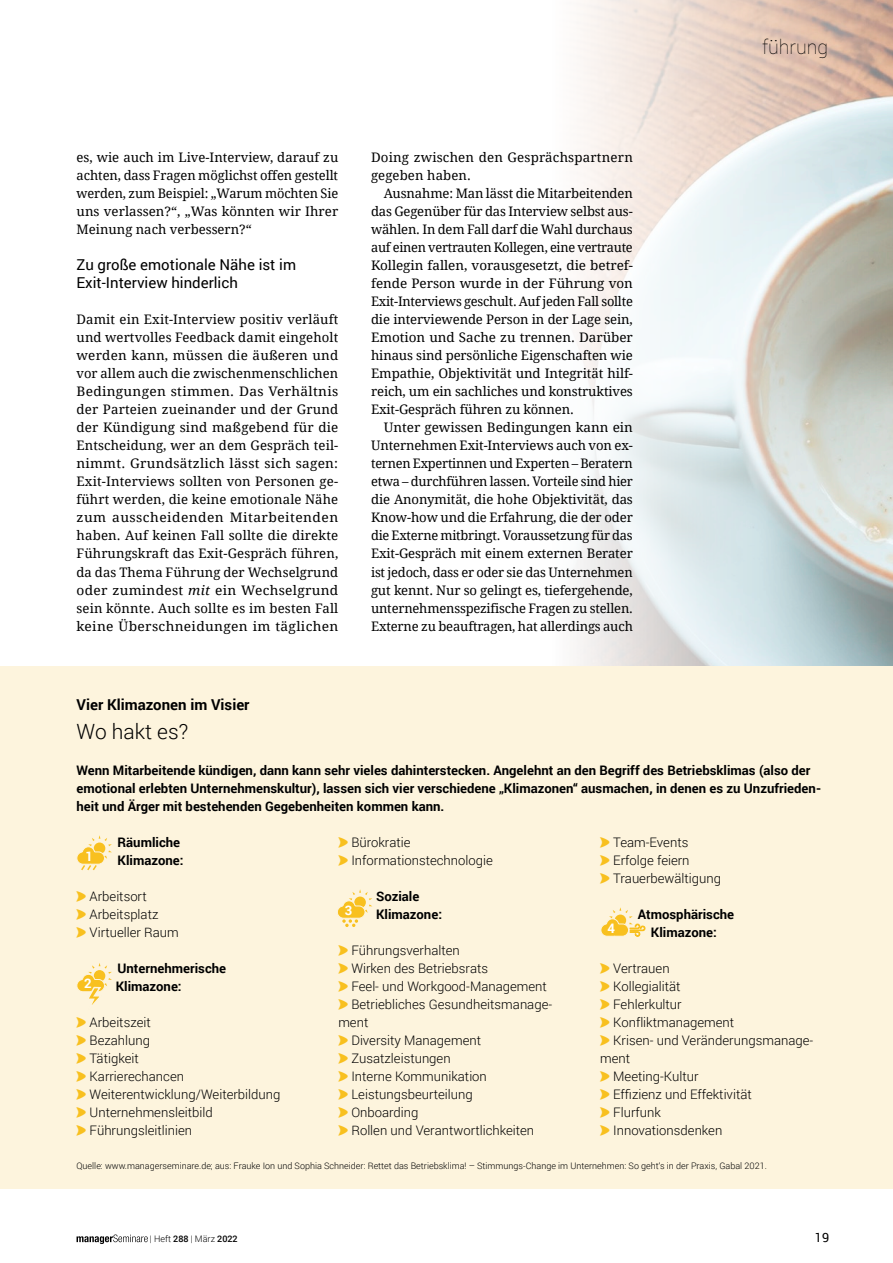
<style>
.page{position:relative;width:893px;height:1263px;background:#fff}
.page>*{position:absolute;margin:0;border:0;box-sizing:border-box;transform-origin:0 0}
.Standard_Titel{font:300 21px "Roboto";color:#000}
.t1{font:100 19.5px "Roboto";color:#000}
.Subhead{font:15px/18px "Roboto";color:#000}
.Standard_Vorspann{font:700 15px "Roboto";color:#000}
.Standard_ohne_Einzug{font:13.2px/18px "Droid Serif";color:#000;text-align:justify}
.t2{font:300 13.2px/18px "Roboto";color:#000}
.Standard_Paragraph{font:700 13.2px/18px "Roboto";color:#000}
.Standard_Zwischenübe{font:700 13.2px/18px "Roboto";color:#000}
.Standard_Zwischenübe-2{font:700 13.2px "Roboto";color:#fff}
.t3{font:12.75px "Roboto";color:#000}
.Standard_Quelle{font:300 9px "Roboto";color:#000}
.s1{font-style:italic}
.s2{font-weight:500}
</style>
<div class="page">
<svg style="left:77px;top:1234px;width:71px;height:10px"></svg>
<img style="left:576px;top:0;width:317px;height:666px">
<div style="left:0;top:666px;width:893px;height:522px;background:#fdf4dd"></div>
<svg style="left:77px;top:835px;width:35px;height:36px"></svg>
<svg style="left:337px;top:889px;width:35px;height:38px"></svg>
<svg style="left:601px;top:907px;width:45px;height:30px"></svg>
<svg style="left:77px;top:963px;width:35px;height:42px"></svg>
<p class="Standard_ohne_Einzug" style="left:77px;top:149px;width:263px">es, wie auch im Live-Interview, darauf zu achten, dass Fragen möglichst offen gestellt werden, zum Beispiel: „Warum möchten Sie uns verlassen?“, „Was könnten wir Ihrer Meinung nach verbessern?“</p>
<p class="Subhead" style="left:77px;top:256px;width:221px">Zu große emotionale Nähe ist im<br>Exit-Interview hinderlich</p>
<p class="Standard_ohne_Einzug" style="left:77px;top:311px;width:263px">Damit ein Exit-Interview positiv verläuft und wertvolles Feedback damit eingeholt werden kann, müssen die äußeren und vor allem auch die zwischenmenschlichen Bedingungen stimmen. Das Verhältnis der Parteien zueinander und der Grund der Kündigung sind maßgebend für die Entscheidung, wer an dem Gespräch teil&shy;nimmt. Grundsätzlich lässt sich sagen:<br>Exit-Interviews sollten von Personen ge&shy;führt werden, die keine emotionale Nähe zum ausscheidenden Mitarbeitenden haben. Auf keinen Fall sollte die direkte Führungskraft das Exit-Gespräch führen, da das Thema Führung der Wechselgrund oder zumindest <span class="s1">mit</span> ein Wechselgrund sein könnte. Auch sollte es im besten Fall keine Überschneidungen im täglichen</p>
<p class="Standard_Vorspann" style="left:77px;top:694px;width:174px">Vier Klimazonen im Visier</p>
<p class="Standard_Titel" style="left:77px;top:717px;width:113px">Wo hakt es?</p>
<p class="Standard_ohne_Einzug" style="left:371px;top:149px;width:263px">Doing zwischen den Gesprächspartnern gegeben haben.</p>
<p class="Standard_ohne_Einzug" style="left:371px;top:185px;width:263px;text-indent:13px">Ausnahme: Man lässt die Mitarbeitenden das Gegenüber für das Interview selbst aus&shy;wählen. In dem Fall darf die Wahl durchaus auf einen vertrauten Kollegen, eine vertraute Kollegin fallen, vorausgesetzt, die betref&shy;fende Person wurde in der Führung von Exit-Interviews geschult. Auf jeden Fall sollte die interviewende Person in der Lage sein, Emotion und Sache zu trennen. Darüber hinaus sind persönliche Eigenschaften wie Empathie, Objektivität und Integrität hilf&shy;reich, um ein sachliches und konstruktives Exit-Gespräch führen zu können.</p>
<p class="Standard_ohne_Einzug" style="left:371px;top:419px;width:263px;text-indent:13px">Unter gewissen Bedingungen kann ein Unternehmen Exit-Interviews auch von ex&shy;ternen Expertinnen und Experten – Beratern etwa – durchführen lassen. Vorteile sind hier die Anonymität, die hohe Objektivität, das Know-how und die Erfahrung, die der oder die Externe mitbringt. Voraussetzung für das Exit-Gespräch mit einem externen Berater ist jedoch, dass er oder sie das Unternehmen gut kennt. Nur so gelingt es, tiefergehende, unternehmensspezifische Fragen zu stellen.<br>Externe zu beauftragen, hat allerdings auch</p>
<p class="t1" style="left:762px;top:34px;width:67px">führung</p>
<p class="Standard_Paragraph" style="left:77px;top:760px;width:746px">Wenn Mitarbeitende kündigen, dann kann sehr vieles dahinterstecken. Angelehnt an den Begriff des Betriebsklimas (also der emotional erlebten Unternehmenskultur), lassen sich vier verschiedene „Klimazonen“ ausmachen, in denen es zu Unzufrieden&shy;heit und Ärger mit bestehenden Gegebenheiten kommen kann.</p>
<p class="Standard_Zwischenübe" style="left:118px;top:832px;width:67px">Räumliche<br>Klimazone:</p>
<p class="t2" style="left:90px;top:886px;width:59px">Arbeitsort</p>
<p class="t2" style="left:90px;top:904px;width:70px">Arbeitsplatz</p>
<p class="t2" style="left:90px;top:922px;width:91px">Virtueller Raum</p>
<p class="Standard_Zwischenübe" style="left:116px;top:958px;width:112px">Unternehmerische<br>Klimazone:</p>
<p class="t2" style="left:90px;top:1012px;width:63px">Arbeitszeit</p>
<p class="t2" style="left:90px;top:1030px;width:62px">Bezahlung</p>
<p class="t2" style="left:90px;top:1048px;width:51px">Tätigkeit</p>
<p class="t2" style="left:90px;top:1066px;width:96px">Karrierechancen</p>
<p class="t2" style="left:90px;top:1084px;width:192px">Weiterentwicklung/Weiterbildung</p>
<p class="t2" style="left:90px;top:1102px;width:125px">Unternehmensleitbild</p>
<p class="t2" style="left:90px;top:1120px;width:104px">Führungsleitlinien</p>
<p class="Standard_Zwischenübe-2" style="left:85px;top:847px;width:9px">1</p>
<p class="Standard_Zwischenübe-2" style="left:84px;top:974px;width:9px">2</p>
<p class="t2" style="left:351px;top:832px;width:61px">Bürokratie</p>
<p class="t2" style="left:351px;top:850px;width:143px">Informationstechnologie</p>
<p class="Standard_Zwischenübe" style="left:376px;top:886px;width:67px">Soziale<br>Klimazone:</p>
<p class="t2" style="left:351px;top:940px;width:110px">Führungsverhalten</p>
<p class="t2" style="left:351px;top:958px;width:138px">Wirken des Betriebsrats</p>
<p class="t2" style="left:351px;top:976px;width:197px">Feel- und Workgood-Management</p>
<p class="t2" style="left:338px;top:994px;width:215px;text-indent:13px">Betriebliches Gesundheitsmanage&shy;ment</p>
<p class="t2" style="left:351px;top:1030px;width:131px">Diversity Management</p>
<p class="t2" style="left:351px;top:1048px;width:101px">Zusatzleistungen</p>
<p class="t2" style="left:351px;top:1066px;width:137px">Interne Kommunikation</p>
<p class="t2" style="left:351px;top:1084px;width:123px">Leistungsbeurteilung</p>
<p class="t2" style="left:351px;top:1102px;width:69px">Onboarding</p>
<p class="t2" style="left:351px;top:1120px;width:184px">Rollen und Verantwortlichkeiten</p>
<p class="Standard_Zwischenübe-2" style="left:345px;top:901px;width:9px">3</p>
<p class="t2" style="left:613px;top:832px;width:77px">Team-Events</p>
<p class="t2" style="left:613px;top:850px;width:78px">Erfolge feiern</p>
<p class="t2" style="left:613px;top:868px;width:109px">Trauerbewältigung</p>
<p class="Standard_Zwischenübe" style="left:638px;top:904px;width:98px;text-align:center">Atmosphärische<br>Klimazone:</p>
<p class="t2" style="left:613px;top:958px;width:58px">Vertrauen</p>
<p class="t2" style="left:613px;top:976px;width:69px">Kollegialität</p>
<p class="t2" style="left:613px;top:994px;width:70px">Fehlerkultur</p>
<p class="t2" style="left:613px;top:1012px;width:123px">Konfliktmanagement</p>
<p class="t2" style="left:600px;top:1030px;width:215px;text-indent:13px">Krisen- und Veränderungsmanage&shy;ment</p>
<p class="t2" style="left:613px;top:1066px;width:87px">Meeting-Kultur</p>
<p class="t2" style="left:613px;top:1084px;width:140px">Effizienz und Effektivität</p>
<p class="t2" style="left:613px;top:1102px;width:49px">Flurfunk</p>
<p class="t2" style="left:613px;top:1120px;width:111px">Innovationsdenken</p>
<p class="Standard_Zwischenübe-2" style="left:607px;top:919px;width:9px">4</p>
<p class="Standard_Quelle" style="left:77px;top:1160px;width:692px">Quelle: www.managerseminare.de; aus: Frauke Ion und Sophia Schneider: Rettet das Betriebsklima! – Stimmungs-Change im Unternehmen: So geht‘s in der Praxis, Gabal 2021.</p>
<p class="Standard_Quelle" style="left:150px;top:1233px;width:89px">| Heft <span class="s2">288</span> | März <span class="s2">2022</span></p>
<p class="t3" style="left:815px;top:1228px;width:16px">19</p>
</div>
